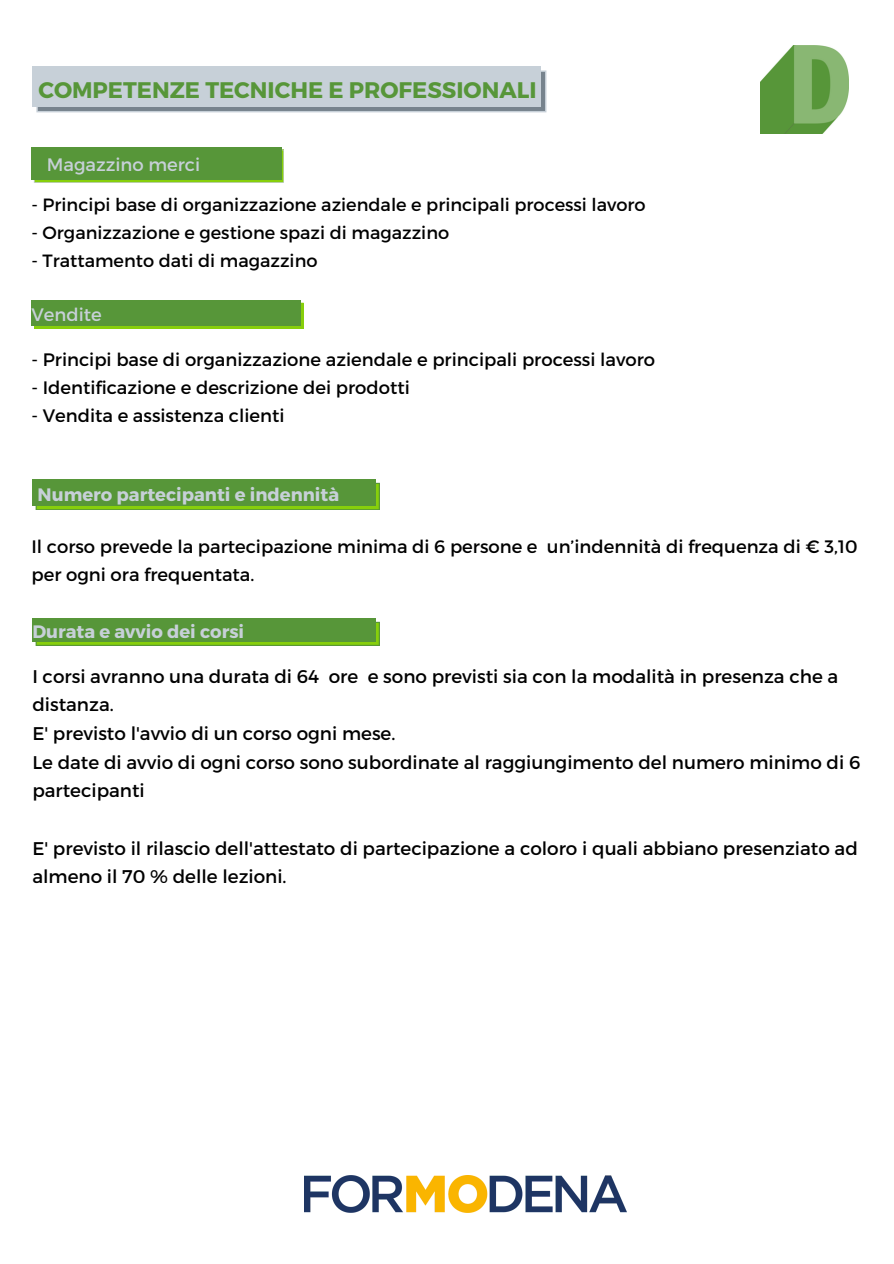
<style>
.page{position:relative;width:894px;height:1264px;background:#fff}
.page>*{position:absolute;margin:0;border:0;box-sizing:border-box;transform-origin:0 0}
.t1{font:700 22.5px "Montserrat";color:#579639}
.t2{font:18.3px/28.7px "Montserrat";color:#000}
.t3{font:18px/28.2px "Montserrat";color:#000}
.t4{font:700 18px "Montserrat";color:#c7d0d8}
.t5{font:18px "Montserrat";color:#c7d0d8}
.t6{font:17.7px "Montserrat";color:#000}
</style>
<div class="page">
<img style="left:304px;top:1175px;width:322px;height:37px">
<svg style="left:36px;top:70px;width:510px;height:42px;background:#87939c"></svg>
<div style="left:32px;top:66px;width:509px;height:41px;background:#c7d0d8"></div>
<img style="left:760px;top:45px;width:88px;height:88px">
<svg style="left:34px;top:149px;width:250px;height:34px"></svg>
<div style="left:31px;top:147px;width:250px;height:33px;background:#579639"></div>
<svg style="left:34px;top:303px;width:269px;height:26px"></svg>
<div style="left:31px;top:300px;width:269px;height:25px;background:#579639"></div>
<svg style="left:36px;top:621px;width:344px;height:25px;background:#72b61f"></svg>
<div style="left:32px;top:618px;width:343px;height:23px;background:#579639"></div>
<svg style="left:36px;top:483px;width:344px;height:27px"></svg>
<div style="left:32px;top:479px;width:343px;height:27px;background:#579639"></div>
<p class="t1" style="left:38px;top:75px;width:499px">COMPETENZE TECNICHE E PROFESSIONALI</p>
<p class="t5" style="left:47px;top:153px;width:155px">Magazzino merci</p>
<p class="t6" style="left:31px;top:193px;width:615px">- Principi base di organizzazione aziendale e principali processi lavoro</p>
<p class="t6" style="left:31px;top:221px;width:419px">- Organizzazione e gestione spazi di magazzino</p>
<p class="t6" style="left:31px;top:249px;width:287px">- Trattamento dati di magazzino</p>
<p class="t5" style="left:31px;top:303px;width:72px">Vendite</p>
<p class="t3" style="left:31px;top:344px;width:625px">- Principi base di organizzazione aziendale e principali processi lavoro</p>
<p class="t3" style="left:31px;top:373px;width:380px">- Identificazione e descrizione dei prodotti</p>
<p class="t3" style="left:31px;top:401px;width:254px">- Vendita e assistenza clienti</p>
<p class="t4" style="left:38px;top:483px;width:303px">Numero partecipanti e indennità</p>
<p class="t3" style="left:31px;top:531px;width:827px">Il corso prevede la partecipazione minima di 6 persone e un’indennità di frequenza di € 3,10 per ogni ora frequentata.</p>
<p class="t4" style="left:32px;top:620px;width:213px">Durata e avvio dei corsi</p>
<p class="t2" style="left:32px;top:660px;width:807px">I corsi avranno una durata di 64 ore e sono previsti sia con la modalità in presenza che a distanza.</p>
<p class="t2" style="left:32px;top:718px;width:364px">E' previsto l'avvio di un corso ogni mese.</p>
<p class="t2" style="left:32px;top:746px;width:829px">Le date di avvio di ogni corso sono subordinate al raggiungimento del numero minimo di 6 partecipanti</p>
<p class="t2" style="left:32px;top:832px;width:826px">E' previsto il rilascio dell'attestato di partecipazione a coloro i quali abbiano presenziato ad almeno il 70 % delle lezioni.</p>
</div>
